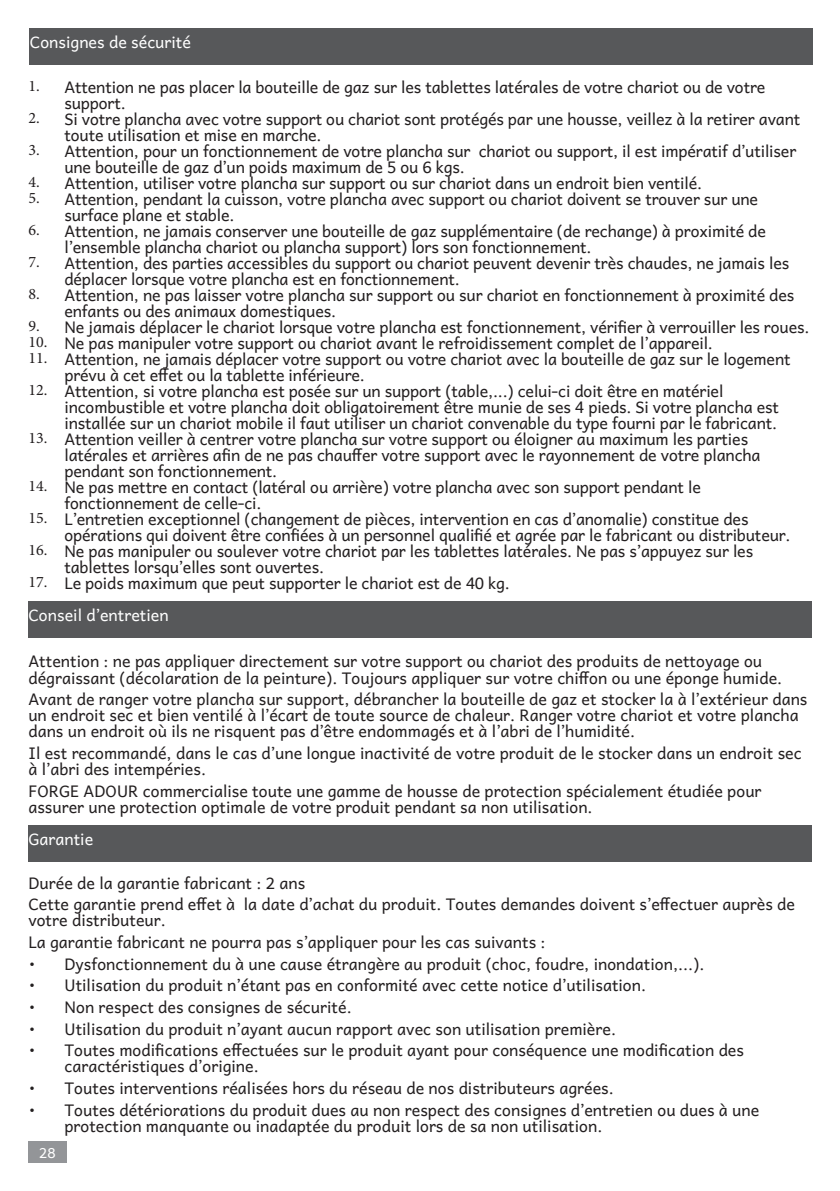
<style>
.page{position:relative;width:840px;height:1191px;background:#fff}
.page>*{position:absolute;margin:0;border:0;box-sizing:border-box;transform-origin:0 0}
.t1{font:16px/16px "Andika";letter-spacing:-.01em;color:#231f20}
.t2{font:16px "Andika";color:#fff}
.t3{font:14px "Andika";color:#fff}
.s1{font-family:"Minion Pro"}
</style>
<div class="page">
<div style="left:28px;top:1141px;width:39px;height:21px;background:#939598"></div>
<div style="left:30px;top:28px;width:782px;height:37px;background:#57585a"></div>
<div style="left:28px;top:601px;width:783px;height:37px;background:#57585a"></div>
<div style="left:28px;top:825px;width:783px;height:37px;background:#57585a"></div>
<p class="t2" style="left:30px;top:33px;width:163px">Consignes de sécurité</p>
<p class="t1" style="left:64px;top:80px;width:702px;text-indent:-36px"><span class="s1">1.</span> Attention ne pas placer la bouteille de gaz sur les tablettes latérales de votre chariot ou de votre support.</p>
<p class="t1" style="left:64px;top:112px;width:737px;text-indent:-36px"><span class="s1">2.</span> Si votre plancha avec votre support ou chariot sont protégés par une housse, veillez à la retirer avant toute utilisation et mise en marche.</p>
<p class="t1" style="left:64px;top:144px;width:733px;text-indent:-36px"><span class="s1">3.</span> Attention, pour un fonctionnement de votre plancha sur chariot ou support, il est impératif d’utiliser une bouteille de gaz d’un poids maximum de 5 ou 6 kgs.</p>
<p class="t1" style="left:28px;top:176px;width:674px"><span class="s1">4.</span> Attention, utiliser votre plancha sur support ou sur chariot dans un endroit bien ventilé.</p>
<p class="t1" style="left:64px;top:192px;width:695px;text-indent:-36px"><span class="s1">5.</span> Attention, pendant la cuisson, votre plancha avec support ou chariot doivent se trouver sur une surface plane et stable.</p>
<p class="t1" style="left:64px;top:224px;width:702px;text-indent:-36px"><span class="s1">6.</span> Attention, ne jamais conserver une bouteille de gaz supplémentaire (de rechange) à proximité de l’ensemble plancha chariot ou plancha support) lors son fonctionnement.</p>
<p class="t1" style="left:64px;top:256px;width:726px;text-indent:-36px"><span class="s1">7.</span> Attention, des parties accessibles du support ou chariot peuvent devenir très chaudes, ne jamais les déplacer lorsque votre plancha est en fonctionnement.</p>
<p class="t1" style="left:64px;top:288px;width:731px;text-indent:-36px"><span class="s1">8.</span> Attention, ne pas laisser votre plancha sur support ou sur chariot en fonctionnement à proximité des enfants ou des animaux domestiques.</p>
<p class="t1" style="left:28px;top:320px;width:782px"><span class="s1">9.</span> Ne jamais déplacer le chariot lorsque votre plancha est fonctionnement, vérifier à verrouiller les roues.</p>
<p class="t1" style="left:28px;top:336px;width:685px"><span class="s1">10.</span> Ne pas manipuler votre support ou chariot avant le refroidissement complet de l’appareil.</p>
<p class="t1" style="left:64px;top:352px;width:727px;text-indent:-36px"><span class="s1">11.</span> Attention, ne jamais déplacer votre support ou votre chariot avec la bouteille de gaz sur le logement prévu à cet effet ou la tablette inférieure.</p>
<p class="t1" style="left:64px;top:384px;width:715px;text-indent:-36px"><span class="s1">12.</span> Attention, si votre plancha est posée sur un support (table,...) celui-ci doit être en matériel incombustible et votre plancha doit obligatoirement être munie de ses 4 pieds. Si votre plancha est installée sur un chariot mobile il faut utiliser un chariot convenable du type fourni par le fabricant.</p>
<p class="t1" style="left:64px;top:432px;width:697px;text-indent:-36px"><span class="s1">13.</span> Attention veiller à centrer votre plancha sur votre support ou éloigner au maximum les parties latérales et arrières afin de ne pas chauffer votre support avec le rayonnement de votre plancha pendant son fonctionnement.</p>
<p class="t1" style="left:64px;top:480px;width:637px;text-indent:-36px"><span class="s1">14.</span> Ne pas mettre en contact (latéral ou arrière) votre plancha avec son support pendant le fonctionnement de celle-ci.</p>
<p class="t1" style="left:64px;top:512px;width:727px;text-indent:-36px"><span class="s1">15.</span> L’entretien exceptionnel (changement de pièces, intervention en cas d’anomalie) constitue des opérations qui doivent être confiées à un personnel qualifié et agrée par le fabricant ou distributeur.</p>
<p class="t1" style="left:64px;top:544px;width:690px;text-indent:-36px"><span class="s1">16.</span> Ne pas manipuler ou soulever votre chariot par les tablettes latérales. Ne pas s’appuyez sur les tablettes lorsqu’elles sont ouvertes.</p>
<p class="t1" style="left:28px;top:576px;width:482px"><span class="s1">17.</span> Le poids maximum que peut supporter le chariot est de 40 kg.</p>
<p class="t2" style="left:28px;top:606px;width:142px">Conseil d’entretien</p>
<p class="t1" style="left:28px;top:654px;width:755px">Attention : ne pas appliquer directement sur votre support ou chariot des produits de nettoyage ou dégraissant (décolaration de la peinture). Toujours appliquer sur votre chiffon ou une éponge humide.</p>
<p class="t1" style="left:28px;top:691px;width:780px">Avant de ranger votre plancha sur support, débrancher la bouteille de gaz et stocker la à l’extérieur dans un endroit sec et bien ventilé à l’écart de toute source de chaleur. Ranger votre chariot et votre plancha dans un endroit où ils ne risquent pas d’être endommagés et à l’abri de l’humidité.</p>
<p class="t1" style="left:28px;top:745px;width:774px">Il est recommandé, dans le cas d’une longue inactivité de votre produit de le stocker dans un endroit sec à l’abri des intempéries.</p>
<p class="t1" style="left:28px;top:783px;width:734px">FORGE ADOUR commercialise toute une gamme de housse de protection spécialement étudiée pour assurer une protection optimale de votre produit pendant sa non utilisation.</p>
<p class="t2" style="left:28px;top:830px;width:66px">Garantie</p>
<p class="t1" style="left:28px;top:875px;width:278px">Durée de la garantie fabricant : 2 ans</p>
<p class="t1" style="left:28px;top:897px;width:767px">Cette garantie prend effet à la date d’achat du produit. Toutes demandes doivent s’effectuer auprès de votre distributeur.</p>
<p class="t1" style="left:28px;top:934px;width:518px">La garantie fabricant ne pourra pas s’appliquer pour les cas suivants :</p>
<p class="t1" style="left:28px;top:956px;width:677px">• Dysfonctionnement du à une cause étrangère au produit (choc, foudre, inondation,...).</p>
<p class="t1" style="left:28px;top:978px;width:619px">• Utilisation du produit n’étant pas en conformité avec cette notice d’utilisation.</p>
<p class="t1" style="left:28px;top:999px;width:324px">• Non respect des consignes de sécurité.</p>
<p class="t1" style="left:28px;top:1021px;width:589px">• Utilisation du produit n’ayant aucun rapport avec son utilisation première.</p>
<p class="t1" style="left:64px;top:1043px;width:680px;text-indent:-36px">• Toutes modifications effectuées sur le produit ayant pour conséquence une modification des caractéristiques d’origine.</p>
<p class="t1" style="left:28px;top:1080px;width:586px">• Toutes interventions réalisées hors du réseau de nos distributeurs agrées.</p>
<p class="t1" style="left:64px;top:1102px;width:696px;text-indent:-36px">• Toutes détériorations du produit dues au non respect des consignes d’entretien ou dues à une protection manquante ou inadaptée du produit lors de sa non utilisation.</p>
<p class="t3" style="left:39px;top:1145px;width:18px">28</p>
</div>
